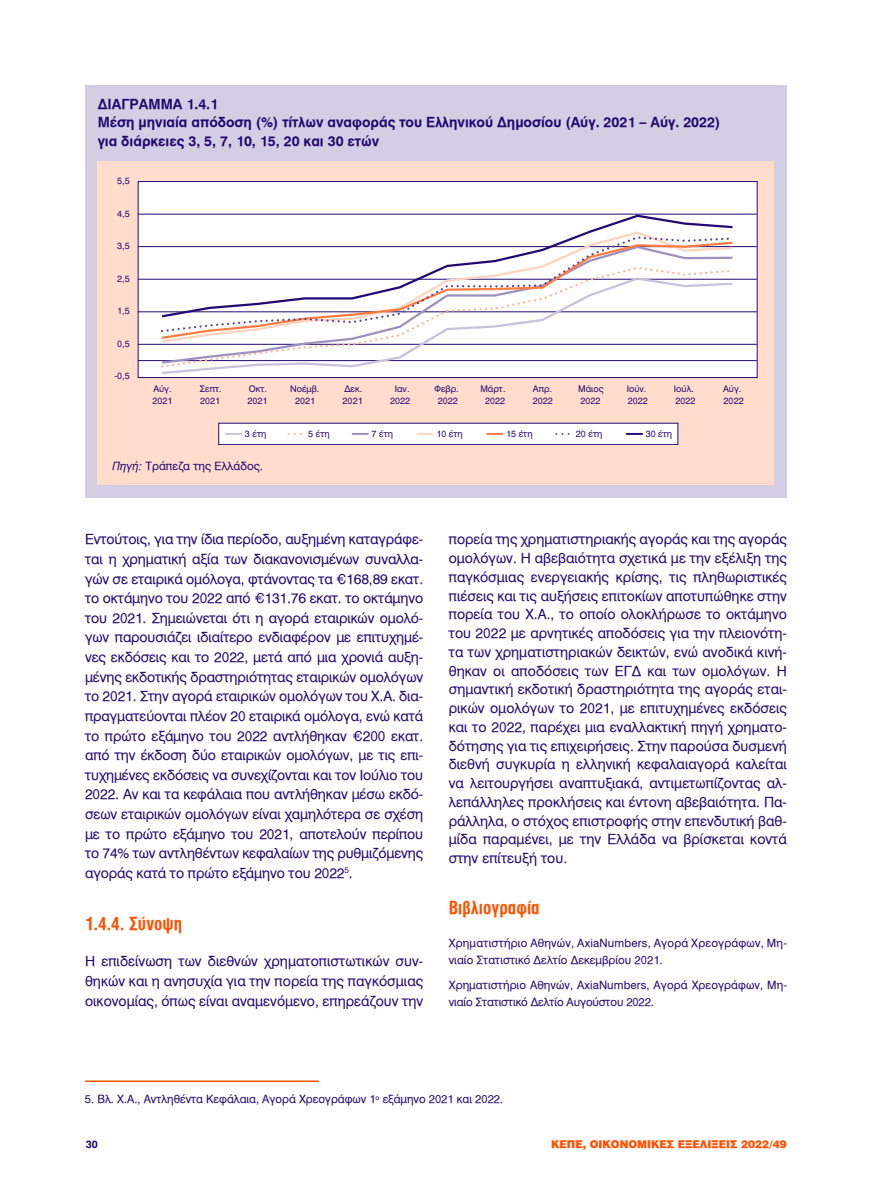
<style>
.page{position:relative;width:872px;height:1191px;background:#fff}
.page>*{position:absolute;margin:0;border:0;box-sizing:border-box;transform-origin:0 0}
.t1{font:18px "UB Helvetica Cond Bold";color:#ff5100}
.t2{font:13.8px/19.6px "UB Helvetica";color:#230871;text-align:justify}
.t3{font:13.8px/18.8px "UB Helvetica Bold";color:#230871}
.t4{font:11.25px/16.5px "UB Helvetica";color:#230871}
.t5{font:900 10.5px "UB Helvetica";color:#ff5100}
.t6{font:10.5px "UB Helvetica Bold";color:#230871}
.t7{font:9px/11.4px "UB Helvetica";color:#230871}
.s1{font-family:"UB Helvetica Italic"}
.s2{font-family:"Helvetica"}
</style>
<div class="page">
<div style="left:85px;top:85px;width:702px;height:412px;background:#d3cee3"></div>
<div style="left:98px;top:161px;width:676px;height:323px;background:#ffdccc"></div>
<div style="left:138px;top:181px;width:619px;height:196px;background:#fff"></div>
<div style="left:138px;top:181px;width:619px;height:197px;border:1px solid #230871"></div>
<div style="left:219px;top:423px;width:459px;height:21px;background:#fff"></div>
<div style="left:218px;top:423px;width:460px;height:22px;border:1px solid #230871"></div>
<hr style="left:138px;top:214px;width:618px;height:1px;background:#230871">
<hr style="left:138px;top:246px;width:618px;height:1px;background:#230871">
<hr style="left:138px;top:279px;width:618px;height:1px;background:#230871">
<hr style="left:138px;top:311px;width:618px;height:1px;background:#230871">
<hr style="left:138px;top:344px;width:618px;height:1px;background:#230871">
<hr style="left:138px;top:360px;width:618px;height:1px;background:#230871">
<svg style="left:161px;top:344px;width:574px;height:25px"></svg>
<svg style="left:159px;top:344px;width:575px;height:21px"></svg>
<svg style="left:159px;top:340px;width:576px;height:4px"></svg>
<svg style="left:162px;top:333px;width:281px;height:7px"></svg>
<svg style="left:161px;top:319px;width:385px;height:14px"></svg>
<svg style="left:159px;top:213px;width:576px;height:106px"></svg>
<svg style="left:225px;top:433px;width:17px;height:2px"></svg>
<svg style="left:288px;top:433px;width:14px;height:2px"></svg>
<svg style="left:352px;top:433px;width:16px;height:2px"></svg>
<svg style="left:417px;top:433px;width:16px;height:2px"></svg>
<svg style="left:486px;top:433px;width:17px;height:2px"></svg>
<svg style="left:556px;top:433px;width:14px;height:2px"></svg>
<svg style="left:626px;top:433px;width:17px;height:2px"></svg>
<hr style="left:85px;top:1080px;width:234px;height:2px;background:#ff5100">
<p class="t3" style="left:98px;top:94px;width:624px">ΔΙΆΓΡΑΜΜΑ 1.4.1<br>Μέση μηνιαία απόδοση (%) τίτλων αναφοράς του Ελληνικού Δημοσίου (Αύγ. 2021 – Αύγ. 2022) για διάρκειες 3, 5, 7, 10, 15, 20 και 30 ετών</p>
<p class="t7" style="left:117px;top:175px;width:14px">5,5</p>
<p class="t7" style="left:117px;top:208px;width:14px">4,5</p>
<p class="t7" style="left:117px;top:240px;width:14px">3,5</p>
<p class="t7" style="left:117px;top:273px;width:14px">2,5</p>
<p class="t7" style="left:117px;top:305px;width:14px">1,5</p>
<p class="t7" style="left:117px;top:338px;width:14px">0,5</p>
<p class="t7" style="left:114px;top:370px;width:17px">-0,5</p>
<p class="t7" style="left:152px;top:383px;width:22px">Αύγ.<br>2021</p>
<p class="t7" style="left:200px;top:383px;width:23px">Σεπτ.<br>2021</p>
<p class="t7" style="left:247px;top:383px;width:22px">Οκτ.<br>2021</p>
<p class="t7" style="left:290px;top:383px;width:31px;text-align:center">Νοέµβ.<br>2021</p>
<p class="t7" style="left:343px;top:383px;width:22px">∆εκ.<br>2021</p>
<p class="t7" style="left:390px;top:383px;width:22px;text-align:center">Ιαν.<br>2022</p>
<p class="t7" style="left:434px;top:383px;width:26px;text-align:center">Φεβρ.<br>2022</p>
<p class="t7" style="left:480px;top:383px;width:27px;text-align:center">Μάρτ.<br>2022</p>
<p class="t7" style="left:533px;top:383px;width:22px">Απρ.<br>2022</p>
<p class="t7" style="left:578px;top:383px;width:27px">Μάιος<br>2022</p>
<p class="t7" style="left:626px;top:383px;width:23px">Ιούν.<br>2022</p>
<p class="t7" style="left:674px;top:383px;width:23px">Ιούλ.<br>2022</p>
<p class="t7" style="left:723px;top:383px;width:22px">Αύγ.<br>2022</p>
<p class="t7" style="left:245px;top:428px;width:23px">3 έτη</p>
<p class="t7" style="left:308px;top:428px;width:23px">5 έτη</p>
<p class="t7" style="left:371px;top:428px;width:23px">7 έτη</p>
<p class="t7" style="left:436px;top:428px;width:28px">10 έτη</p>
<p class="t7" style="left:506px;top:428px;width:28px">15 έτη</p>
<p class="t7" style="left:576px;top:428px;width:28px">20 έτη</p>
<p class="t7" style="left:645px;top:428px;width:28px">30 έτη</p>
<p class="t4" style="left:113px;top:458px;width:152px"><span class="s1">Πηγή:</span> Τράπεζα της Ελλάδος.</p>
<p class="t2" style="left:85px;top:530px;width:340px">Εντούτοις, για την ίδια περίοδο, αυξημένη καταγράφε&shy;ται η χρηματική αξία των διακανονισμένων συναλλα&shy;γών σε εταιρικά ομόλογα, φτάνοντας τα <span class="s2">€</span>168,89 εκατ. το οκτάμηνο του 2022 από <span class="s2">€</span>131.76 εκατ. το οκτάμηνο του 2021. Σημειώνεται ότι η αγορά εταιρικών ομολό&shy;γων παρουσιάζει ιδιαίτερο ενδιαφέρον με επιτυχημέ&shy;νες εκδόσεις και το 2022, μετά από μια χρονιά αυξη&shy;μένης εκδοτικής δραστηριότητας εταιρικών ομολόγων το 2021. Στην αγορά εταιρικών ομολόγων του Χ.Α. δια&shy;πραγματεύονται πλέον 20 εταιρικά ομόλογα, ενώ κατά το πρώτο εξάμηνο του 2022 αντλήθηκαν <span class="s2">€</span>200 εκατ. από την έκδοση δύο εταιρικών ομολόγων, με τις επι&shy;τυχημένες εκδόσεις να συνεχίζονται και τον Ιούλιο του 2022. Αν και τα κεφάλαια που αντλήθηκαν μέσω εκδό&shy;σεων εταιρικών ομολόγων είναι χαμηλότερα σε σχέση με το πρώτο εξάμηνο του 2021, αποτελούν περίπου το 74% των αντληθέντων κεφαλαίων της ρυθμιζόμενης αγοράς κατά το πρώτο εξάμηνο του 2022<sup>5</sup>.</p>
<h1 class="t1" style="left:85px;top:913px;width:99px">1.4.4. Σύνοψη</h1>
<p class="t2" style="left:85px;top:951px;width:340px">Η επιδείνωση των διεθνών χρηματοπιστωτικών συν&shy;θηκών και η ανησυχία για την πορεία της παγκόσμιας οικονομίας, όπως είναι αναμενόμενο, επηρεάζουν την</p>
<p class="t2" style="left:449px;top:530px;width:340px;line-height:18.8px">πορεία της χρηματιστηριακής αγοράς και της αγοράς ομολόγων. Η αβεβαιότητα σχετικά με την εξέλιξη της παγκόσμιας ενεργειακής κρίσης, τις πληθωριστικές πιέσεις και τις αυξήσεις επιτοκίων αποτυπώθηκε στην πορεία του Χ.Α., το οποίο ολοκλήρωσε το οκτάμηνο του 2022 με αρνητικές αποδόσεις για την πλειονότη&shy;τα των χρηματιστηριακών δεικτών, ενώ ανοδικά κινή&shy;θηκαν οι αποδόσεις των ΕΓΔ και των ομολόγων. Η σημαντική εκδοτική δραστηριότητα της αγοράς εται&shy;ρικών ομολόγων το 2021, με επιτυχημένες εκδόσεις και το 2022, παρέχει μια εναλλακτική πηγή χρηματο&shy;δότησης για τις επιχειρήσεις. Στην παρούσα δυσμενή διεθνή συγκυρία η ελληνική κεφαλαιαγορά καλείται να λειτουργήσει αναπτυξιακά, αντιμετωπίζοντας αλ&shy;λεπάλληλες προκλήσεις και έντονη αβεβαιότητα. Πα&shy;ράλληλα, ο στόχος επιστροφής στην επενδυτική βαθ&shy;μίδα παραμένει, με την Ελλάδα να βρίσκεται κοντά στην επίτευξή του.</p>
<h1 class="t1" style="left:449px;top:897px;width:92px">Βιβλιογραφία</h1>
<p class="t4" style="left:449px;top:935px;width:339px">Χρηματιστήριο Αθηνών, AxiaNumbers, Αγορά Χρεογράφων, Μη&shy;νιαίο Στατιστικό Δελτίο Δεκεμβρίου 2021.</p>
<p class="t4" style="left:449px;top:977px;width:339px">Χρηματιστήριο Αθηνών, AxiaNumbers, Αγορά Χρεογράφων, Μη&shy;νιαίο Στατιστικό Δελτίο Αυγούστου 2022.</p>
<p class="t4" style="left:85px;top:1091px;width:420px">5. Βλ. Χ.Α., Αντληθέντα Κεφάλαια, Αγορά Χρεογράφων 1<sup>ο</sup> εξάμηνο 2021 και 2022.</p>
<p class="t6" style="left:86px;top:1138px;width:14px">30</p>
<p class="t5" style="left:551px;top:1138px;width:237px">ΚΕΠΕ, ΟΙΚΟΝΟΜΙΚΕΣ ΕΞΕΛΙΞΕΙΣ 2022/49</p>
</div>
